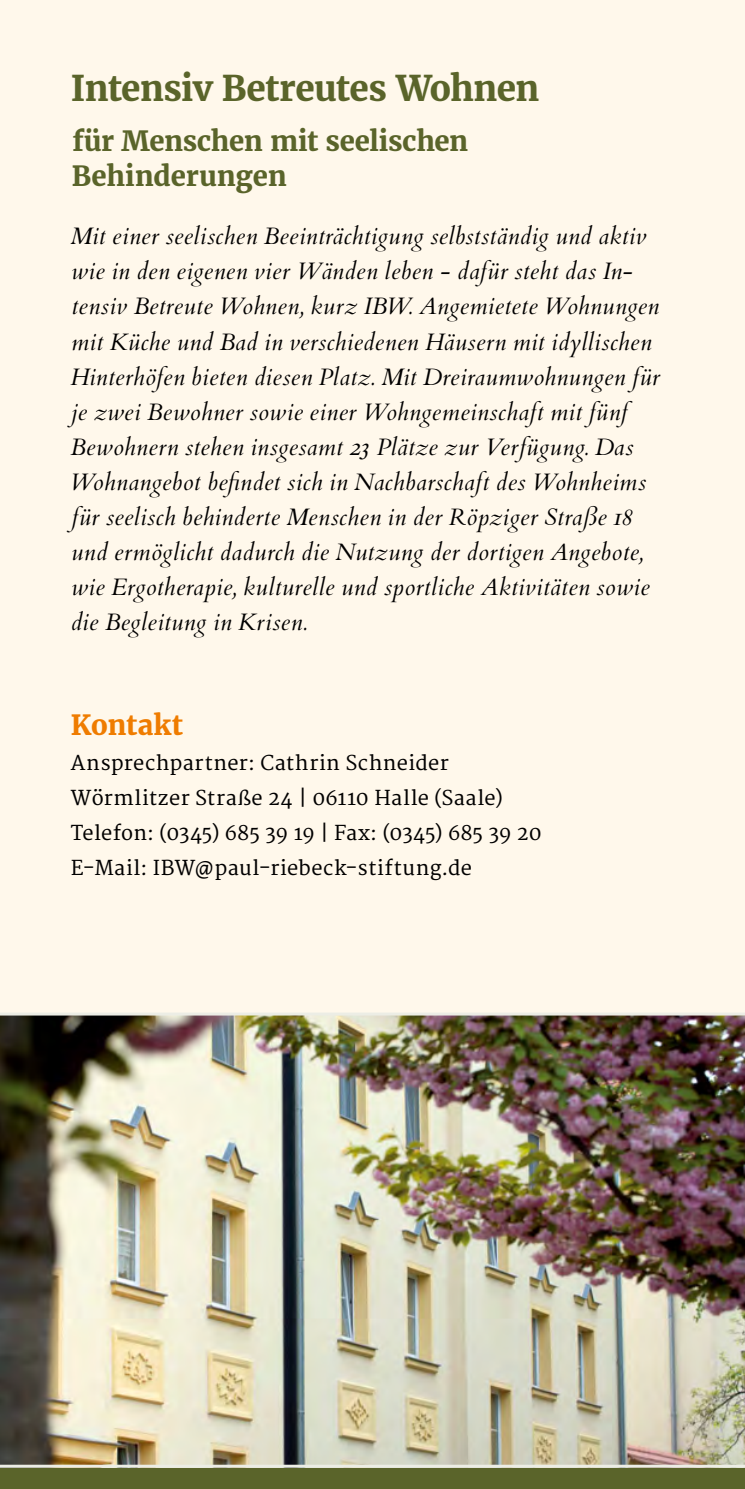
<style>
.page{position:relative;width:745px;height:1489px;background:#fff}
.page>*{position:absolute;margin:0;border:0;box-sizing:border-box;transform-origin:0 0}
.t1{font:700 35px "Merriweather";letter-spacing:-.02em;color:#5a642a}
.t2{font:700 27.5px/35px "Merriweather";letter-spacing:-.01em;color:#5a642a}
.t3{font:700 27.5px "Merriweather";color:#ef7c00}
.t4{font:italic 23.75px/35px "Cardo";letter-spacing:.02em;color:#000}
.t5{font:20px/35px "Merriweather";letter-spacing:.02em;color:#000}
</style>
<div class="page">
<div style="left:0;top:0;width:744px;height:1488px;background:#fff8eb"></div>
<div style="left:0;top:1464px;width:744px;height:24px;background:#5a642a"></div>
<img style="left:0;top:1015px;width:744px;height:449px">
<hr style="left:0;top:1012px;width:744px;height:3px;background:#ecede5">
<hr style="left:0;top:1464px;width:744px;height:3px;background:#ecede5">
<h1 class="t1" style="left:71px;top:65px;width:470px">Intensiv Betreutes Wohnen</h1>
<p class="t2" style="left:72px;top:123px;width:397px">für Menschen mit seelischen<br>Behinderungen</p>
<p class="t4" style="left:70px;top:219px;width:591px">Mit einer seelischen Beeinträchtigung selbstständig und aktiv wie in den eigenen vier Wänden leben - dafür steht das In&shy;tensiv Betreute Wohnen, kurz IBW. Angemietete Wohnungen mit Küche und Bad in verschiedenen Häusern mit idyllischen Hinterhöfen bieten diesen Platz. Mit Dreiraumwohnungen für je zwei Bewohner sowie einer Wohngemeinschaft mit fünf Bewohnern stehen insgesamt 23 Plätze zur Verfügung. Das Wohnangebot befindet sich in Nachbarschaft des Wohnheims für seelisch behinderte Menschen in der Röpziger Straße 18 und ermöglicht dadurch die Nutzung der dortigen Angebote, wie Ergotherapie, kulturelle und sportliche Aktivitäten sowie die Begleitung in Krisen.</p>
<p class="t3" style="left:71px;top:707px;width:113px">Kontakt</p>
<p class="t5" style="left:71px;top:746px;width:472px">Ansprechpartner: Cathrin Schneider Wörmlitzer Straße 24 | 06110 Halle (Saale)<br>Telefon: (0345) 685 39 19 | Fax: (0345) 685 39 20<br>E-Mail: IBW@paul-riebeck-stiftung.de</p>
</div>
